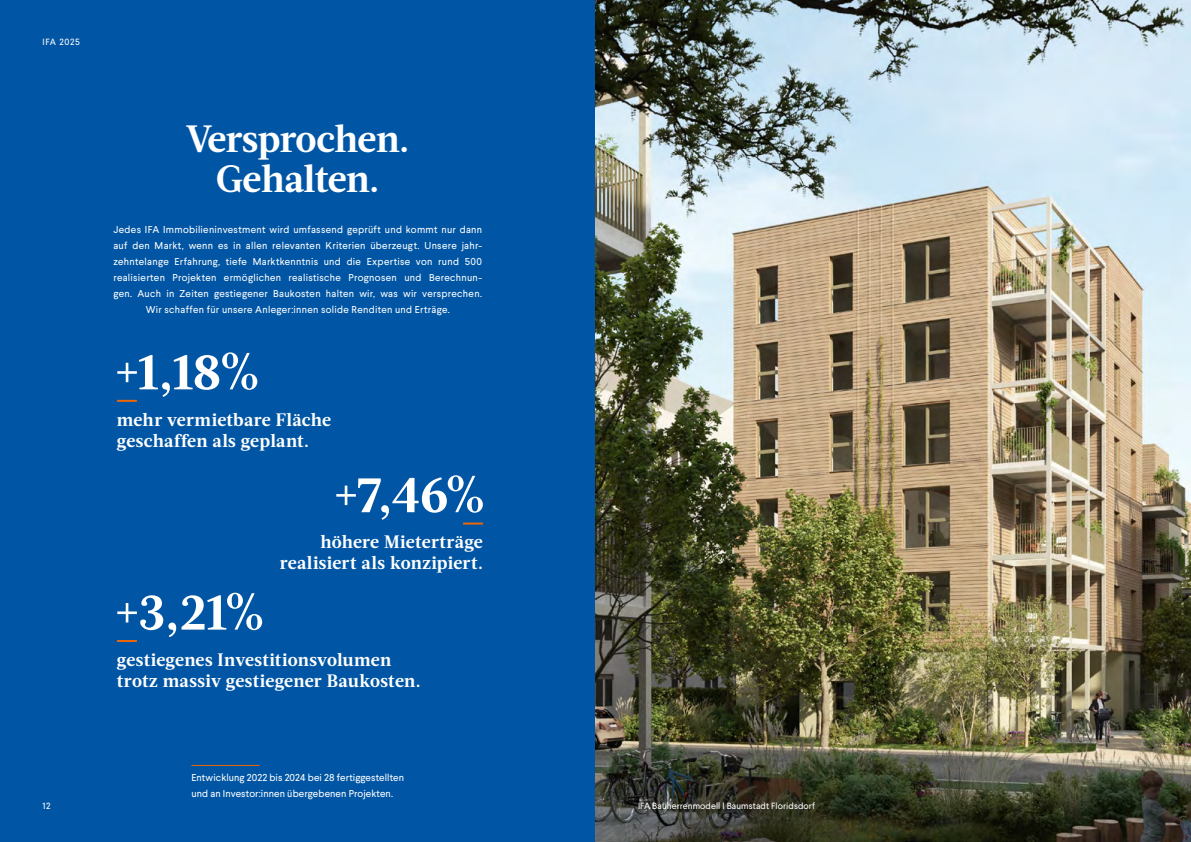
<style>
.page{position:relative;width:1191px;height:842px;background:#0056a4}
.page>*{position:absolute;margin:0;border:0;box-sizing:border-box;transform-origin:0 0}
.t1{font:700 52px "Acta";color:#fff}
.t2{font:700 38px/40px "Acta";letter-spacing:-.015em;color:#fff;text-align:center}
.t3{font:700 18px/21px "Acta";letter-spacing:.01em;color:#fff}
.t4{font:10px/16px "Larsseit";letter-spacing:.025em;color:#fff;text-align:center}
.t5{font:9px "Larsseit";letter-spacing:.01em;color:#fff}
</style>
<div class="page">
<img style="left:595px;top:0;width:596px;height:842px">
<hr style="left:191px;top:765px;width:68px;height:1px;background:#ec6608">
<hr style="left:117px;top:400px;width:20px;height:2px;background:#ec6608">
<hr style="left:463px;top:522px;width:20px;height:2px;background:#ec6608">
<hr style="left:117px;top:640px;width:20px;height:2px;background:#ec6608">
<p class="t5" style="left:43px;top:36px;width:39px">IFA 2025</p>
<p class="t5" style="left:43px;top:800px;width:10px">12</p>
<h2 class="t2" style="left:186px;top:119px;width:225px">Versprochen.<br>Gehalten.</h2>
<p class="t4" style="left:113px;top:222px;width:370px">Jedes IFA Immobilieninvestment wird umfassend geprüft und kommt nur dann auf den Markt, wenn es in allen relevanten Kriterien überzeugt. Unsere jahr&shy;zehntelange Erfahrung, tiefe Marktkenntnis und die Expertise von rund 500 realisierten Projekten ermöglichen realistische Prognosen und Berechnun&shy;gen. Auch in Zeiten gestiegener Baukosten halten wir, was wir versprechen.<br>Wir schaffen für unsere Anleger:innen solide Renditen und Erträge.</p>
<h1 class="t1" style="left:112px;top:340px;width:149px">+1,18%</h1>
<h3 class="t3" style="left:117px;top:409px;width:216px">mehr vermietbare Fläche geschaffen als geplant.</h3>
<h1 class="t1" style="left:331px;top:463px;width:155px">+7,46%</h1>
<h3 class="t3" style="left:280px;top:532px;width:205px;text-align:right">höhere Mieterträge realisiert als konzipiert.</h3>
<h1 class="t1" style="left:112px;top:581px;width:154px">+3,21%</h1>
<h3 class="t3" style="left:117px;top:649px;width:305px">gestiegenes Investitionsvolumen trotz massiv gestiegener Baukosten.</h3>
<p class="t4" style="left:191px;top:770px;width:214px;text-align:left">Entwicklung 2022 bis 2024 bei 28 fertiggestellten und an Investor:innen übergebenen Projekten.</p>
<p class="t5" style="left:638px;top:800px;width:178px">IFA Bauherrenmodell I Baumstadt Floridsdorf</p>
</div>
